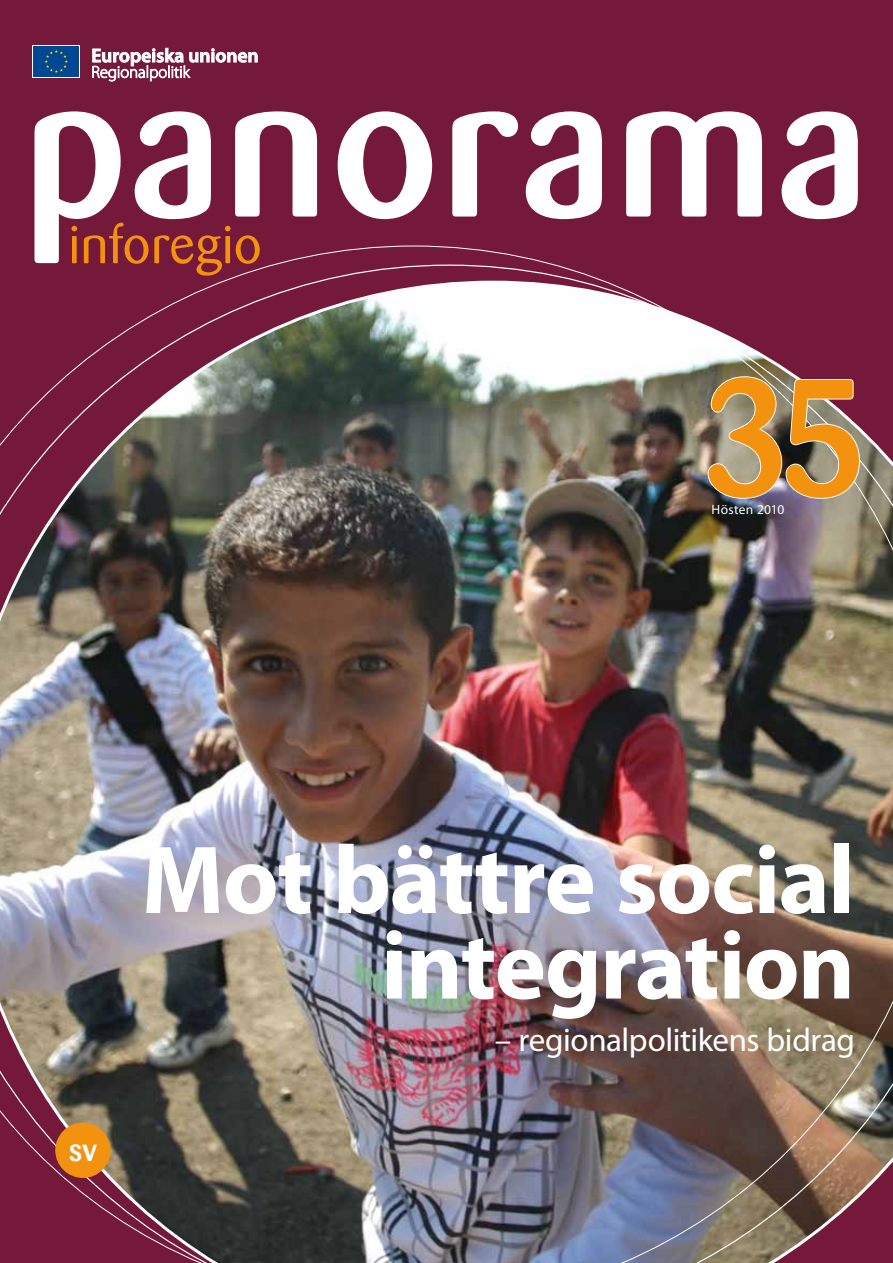
<style>
.page{position:relative;width:893px;height:1263px;background:#75193a}
.page>*{position:absolute;margin:0;border:0;box-sizing:border-box;transform-origin:0 0}
.t1{font:500 198px "Barmeno";letter-spacing:.02em;color:#fff}
.t2{font:500 163.2px "Barmeno";color:#f3920f}
.t3{font:700 97.5px/85.5px "Myriad Pro";letter-spacing:-.015em;color:#fff;text-align:right}
.t4{font:52.5px "Barmeno";letter-spacing:.015em;color:#f3920f}
.t5{font:33px "Myriad Pro";letter-spacing:-.015em;color:#fff}
.t6{font:500 31.5px "Barmeno";color:#fff}
.t7{font:13.5px "Myriad Pro";letter-spacing:.02em;color:#fff}
</style>
<div class="page">
<img style="left:0;top:265px;width:893px;height:998px">
<img style="left:707px;top:375px;width:154px;height:125px">
<div style="left:32px;top:45px;width:48px;height:33px;background:#fff"></div>
<div style="left:33px;top:46px;width:46px;height:31px;background:#004794"></div>
<svg style="left:45px;top:50px;width:23px;height:23px"></svg>
<svg style="left:92px;top:48px;width:165px;height:33px"></svg>
<div style="left:55px;top:1123px;width:56px;height:55px;background:#f3920f;border-radius:50%"></div>
<h1 class="t1" style="left:24px;top:31px;width:845px">panorama</h1>
<p class="t4" style="left:69px;top:215px;width:194px">inforegio</p>
<h2 class="t2" style="left:702px;top:342px;width:166px">35</h2>
<p class="t7" style="left:711px;top:501px;width:75px">Hösten 2010</p>
<p class="t6" style="left:69px;top:1131px;width:30px">sv</p>
<p class="t3" style="left:141px;top:834px;width:715px">Mot bättre social integration</p>
<p class="t5" style="left:495px;top:1019px;width:362px">– regionalpolitikens bidrag</p>
</div>
